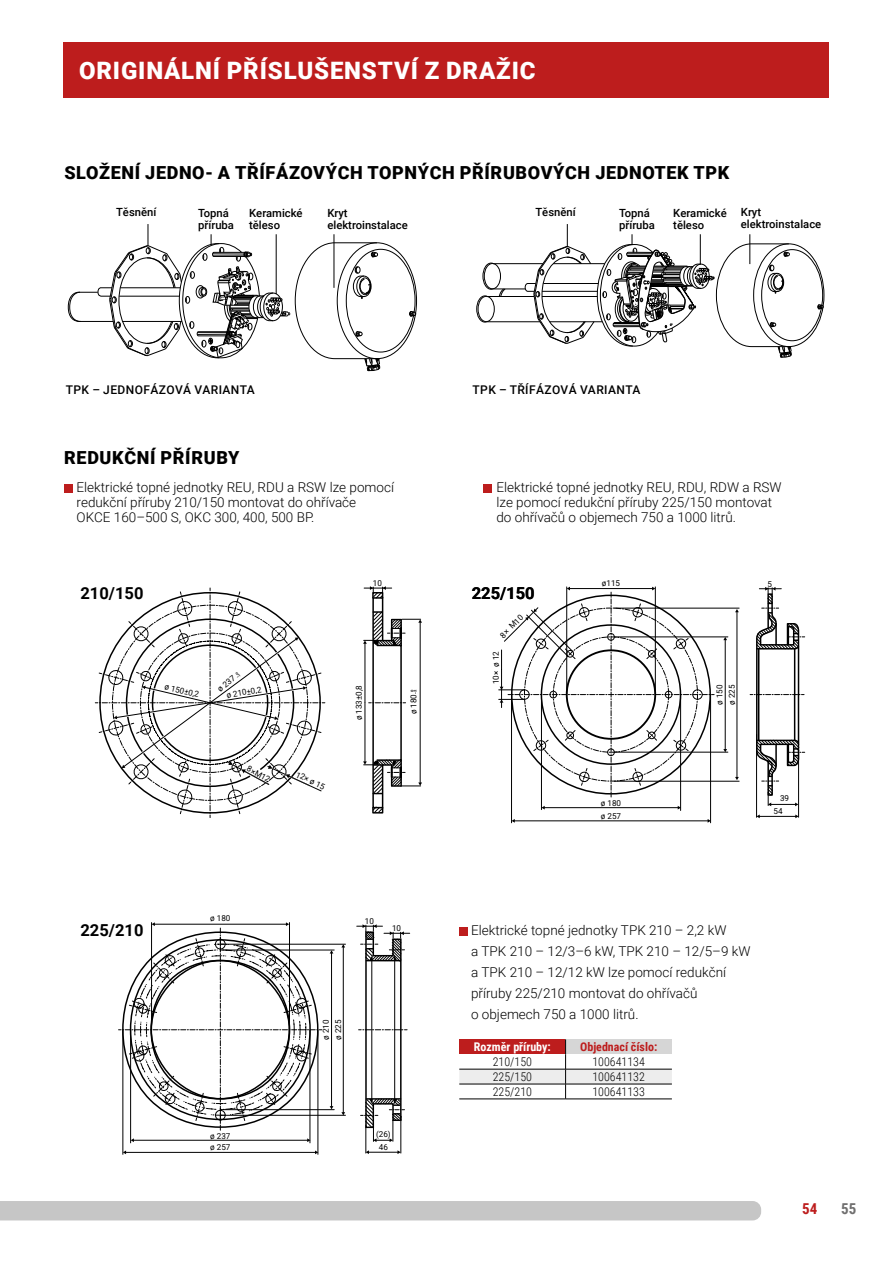
<style>
.page{position:relative;width:893px;height:1263px;background:#fff}
.page>*{position:absolute;margin:0;border:0;box-sizing:border-box;transform-origin:0 0}
.t1{font:900 24px "Roboto";letter-spacing:.035em;color:#fff}
.t2{font:900 18px "Roboto";letter-spacing:.035em;color:#000}
.t3{font:700 16.5px "Roboto";color:#000}
.t4{font:700 15px "Roboto Condensed";color:#bd1d1d}
.t5{font:700 15px "Roboto Condensed";color:#706f6f}
.t6{font:300 13.5px/21px "Roboto";color:#000}
.t7{font:300 12px "Roboto Condensed";color:#000}
.t8{font:500 12px "Roboto";letter-spacing:.035em;color:#000}
.t9{font:700 12px "Roboto Condensed";color:#bd1d1d}
.t10{font:700 12px "Roboto Condensed";color:#fff}
.t11{font:500 11.25px/12px "Roboto";color:#000}
.t12{font:8.1px/12.3px "Roboto";color:#000}
.t13{font:6.6px "Roboto";color:#000}
.s1{font-size:6.6px}
</style>
<div class="page">
<div style="left:0;top:1201px;width:761px;height:19px;background:#c6c6c6"></div>
<svg style="left:817px;top:304px;width:4px;height:5px"></svg>
<svg style="left:409px;top:311px;width:7px;height:6px"></svg>
<svg style="left:95px;top:588px;width:230px;height:230px"></svg>
<svg style="left:363px;top:586px;width:59px;height:227px"></svg>
<svg style="left:119px;top:922px;width:203px;height:209px"></svg>
<hr style="left:151px;top:922px;width:1px;height:107px;background:#000">
<hr style="left:289px;top:922px;width:1px;height:107px;background:#000">
<hr style="left:126px;top:1152px;width:190px;height:1px;background:#000">
<hr style="left:133px;top:1140px;width:175px;height:1px;background:#000">
<hr style="left:123px;top:1030px;width:1px;height:124px;background:#000">
<hr style="left:130px;top:1030px;width:1px;height:113px;background:#000">
<hr style="left:318px;top:1030px;width:1px;height:124px;background:#000">
<hr style="left:310px;top:1030px;width:1px;height:113px;background:#000">
<hr style="left:343px;top:947px;width:1px;height:166px;background:#000">
<hr style="left:331px;top:953px;width:1px;height:154px;background:#000">
<hr style="left:220px;top:1115px;width:125px;height:1px;background:#000">
<hr style="left:220px;top:1109px;width:114px;height:1px;background:#000">
<hr style="left:220px;top:944px;width:125px;height:1px;background:#000">
<hr style="left:220px;top:950px;width:114px;height:1px;background:#000">
<svg style="left:357px;top:924px;width:53px;height:230px"></svg>
<hr style="left:401px;top:1116px;width:1px;height:37px;background:#000">
<hr style="left:514px;top:820px;width:194px;height:1px;background:#000">
<hr style="left:511px;top:694px;width:1px;height:129px;background:#000">
<hr style="left:710px;top:694px;width:1px;height:129px;background:#000">
<hr style="left:544px;top:807px;width:134px;height:1px;background:#000">
<hr style="left:541px;top:694px;width:1px;height:116px;background:#000">
<hr style="left:680px;top:695px;width:1px;height:115px;background:#000">
<svg style="left:499px;top:587px;width:215px;height:210px"></svg>
<hr style="left:737px;top:612px;width:1px;height:165px;background:#000">
<hr style="left:725px;top:640px;width:1px;height:109px;background:#000">
<hr style="left:614px;top:781px;width:125px;height:1px;background:#000">
<hr style="left:614px;top:752px;width:114px;height:1px;background:#000">
<hr style="left:614px;top:608px;width:125px;height:1px;background:#000">
<hr style="left:614px;top:637px;width:114px;height:1px;background:#000">
<svg style="left:750px;top:587px;width:55px;height:219px"></svg>
<hr style="left:759px;top:816px;width:37px;height:1px;background:#000">
<hr style="left:756px;top:734px;width:1px;height:83px;background:#000">
<hr style="left:798px;top:750px;width:1px;height:67px;background:#000">
<div style="left:64px;top:43px;width:765px;height:55px;background:#bd1d1d"></div>
<svg style="left:68px;top:224px;width:312px;height:147px"></svg>
<svg style="left:476px;top:224px;width:316px;height:134px"></svg>
<hr style="left:276px;top:234px;width:1px;height:60px;background:#000">
<hr style="left:700px;top:234px;width:1px;height:30px;background:#000">
<hr style="left:749px;top:234px;width:1px;height:30px;background:#000">
<hr style="left:334px;top:234px;width:1px;height:54px;background:#000">
<div style="left:459px;top:927px;width:9px;height:8px;background:#bd1d1d"></div>
<hr style="left:459px;top:1099px;width:107px;height:1px;background:#000">
<svg style="left:459px;top:1039px;width:213px;height:60px"></svg>
<hr style="left:566px;top:1099px;width:106px;height:1px;background:#000">
<div style="left:64px;top:484px;width:8px;height:8px;background:#bd1d1d"></div>
<div style="left:484px;top:484px;width:8px;height:8px;background:#bd1d1d"></div>
<h1 class="t1" style="left:79px;top:53px;width:458px">ORIGINÁLNÍ PŘÍSLUŠENSTVÍ Z DRAŽIC</h1>
<h2 class="t2" style="left:64px;top:160px;width:666px">SLOŽENÍ JEDNO- A TŘÍFÁZOVÝCH TOPNÝCH PŘÍRUBOVÝCH JEDNOTEK TPK</h2>
<p class="t11" style="left:116px;top:206px;width:42px">Těsnění</p>
<p class="t11" style="left:198px;top:206px;width:32px">Topná</p>
<p class="t11" style="left:535px;top:206px;width:42px">Těsnění</p>
<p class="t11" style="left:198px;top:218px;width:37px">příruba</p>
<p class="t11" style="left:249px;top:206px;width:55px">Keramické těleso</p>
<p class="t11" style="left:673px;top:206px;width:55px">Keramické těleso</p>
<p class="t11" style="left:619px;top:206px;width:37px">Topná příruba</p>
<p class="t11" style="left:327px;top:206px;width:82px">Kryt elektroinstalace</p>
<p class="t11" style="left:741px;top:206px;width:82px">Kryt elektroinstalace</p>
<p class="t8" style="left:66px;top:381px;width:190px">TPK – JEDNOFÁZOVÁ VARIANTA</p>
<p class="t8" style="left:472px;top:381px;width:169px">TPK – TŘÍFÁZOVÁ VARIANTA</p>
<h2 class="t2" style="left:64px;top:445px;width:177px">REDUKČNÍ PŘÍRUBY</h2>
<p class="t6" style="left:77px;top:480px;width:319px;line-height:15px">Elektrické topné jednotky REU, RDU a RSW lze pomocí redukční příruby 210/150 montovat do ohřívače<br>OKCE 160–500 S, OKC 300, 400, 500 BP.</p>
<p class="t6" style="left:496px;top:480px;width:287px;line-height:15px">Elektrické topné jednotky REU, RDU, RDW a RSW lze pomocí redukční příruby 225/150 montovat do ohřívačů o objemech 750 a 1000 litrů.</p>
<p class="t3" style="left:81px;top:582px;width:64px">210/150</p>
<p class="t12" style="left:214px;top:684px;width:28px;rotate:-37deg">ø 237 <sup>0</sup><sub>‐</sub><span class="s1">1</span></p>
<p class="t12" style="left:166px;top:680px;width:37px;rotate:13deg">ø 150±0,2</p>
<p class="t12" style="left:226px;top:689px;width:37px;rotate:-9deg">ø 210±0,2</p>
<p class="t12" style="left:251px;top:762px;width:27px;rotate:29deg">8×M12</p>
<p class="t12" style="left:299px;top:768px;width:33px;rotate:25deg">12× ø 15</p>
<p class="t12" style="left:373px;top:577px;width:11px">10</p>
<p class="t12" style="left:352px;top:720px;width:37px;rotate:-90deg">ø 133±0,8</p>
<p class="t13" style="left:410px;top:694px;width:6px;rotate:-90deg">‐2</p>
<p class="t12" style="left:407px;top:714px;width:26px;rotate:-90deg">ø 180 <sup>0</sup></p>
<p class="t3" style="left:81px;top:918px;width:64px">225/210</p>
<p class="t12" style="left:210px;top:912px;width:22px">ø 180</p>
<p class="t12" style="left:210px;top:1129px;width:22px">ø 237</p>
<p class="t12" style="left:210px;top:1141px;width:22px">ø 257</p>
<p class="t12" style="left:365px;top:915px;width:11px">10</p>
<p class="t12" style="left:392px;top:922px;width:11px">10</p>
<p class="t12" style="left:319px;top:1040px;width:22px;rotate:-90deg">ø 210 ø 225</p>
<p class="t12" style="left:376px;top:1127px;width:16px;line-height:13.5px;text-align:center">(26)<br>46</p>
<p class="t3" style="left:472px;top:582px;width:64px">225/150</p>
<p class="t12" style="left:497px;top:632px;width:31px;rotate:-45deg">8× M10</p>
<p class="t12" style="left:490px;top:684px;width:35px;rotate:-90deg">10× ø 12</p>
<p class="t12" style="left:602px;top:576px;width:20px">ø115</p>
<p class="t12" style="left:601px;top:796px;width:22px">ø 180</p>
<p class="t12" style="left:601px;top:809px;width:22px">ø 257</p>
<p class="t12" style="left:768px;top:578px;width:6px">5</p>
<p class="t12" style="left:713px;top:705px;width:22px;rotate:-90deg">ø 150 ø 225</p>
<p class="t12" style="left:773px;top:791px;width:17px;line-height:13.5px;text-indent:6px">39<br>54</p>
<p class="t6" style="left:471px;top:919px;width:281px">Elektrické topné jednotky TPK 210 – 2,2 kW<br>a TPK 210 – 12/3–6 kW, TPK 210 – 12/5–9 kW a TPK 210 – 12/12 kW lze pomocí redukční příruby 225/210 montovat do ohřívačů<br>o objemech 750 a 1000 litrů.</p>
<p class="t10" style="left:474px;top:1038px;width:78px">Rozměr příruby:</p>
<p class="t9" style="left:580px;top:1038px;width:79px">Objednací číslo:</p>
<p class="t7" style="left:493px;top:1053px;width:41px">210/150</p>
<p class="t7" style="left:592px;top:1053px;width:54px">100641134</p>
<p class="t7" style="left:493px;top:1068px;width:41px">225/150</p>
<p class="t7" style="left:592px;top:1068px;width:54px">100641132</p>
<p class="t7" style="left:493px;top:1083px;width:41px">225/210</p>
<p class="t7" style="left:592px;top:1083px;width:54px">100641133</p>
<p class="t4" style="left:802px;top:1198px;width:17px">54</p>
<p class="t5" style="left:841px;top:1198px;width:17px">55</p>
</div>
